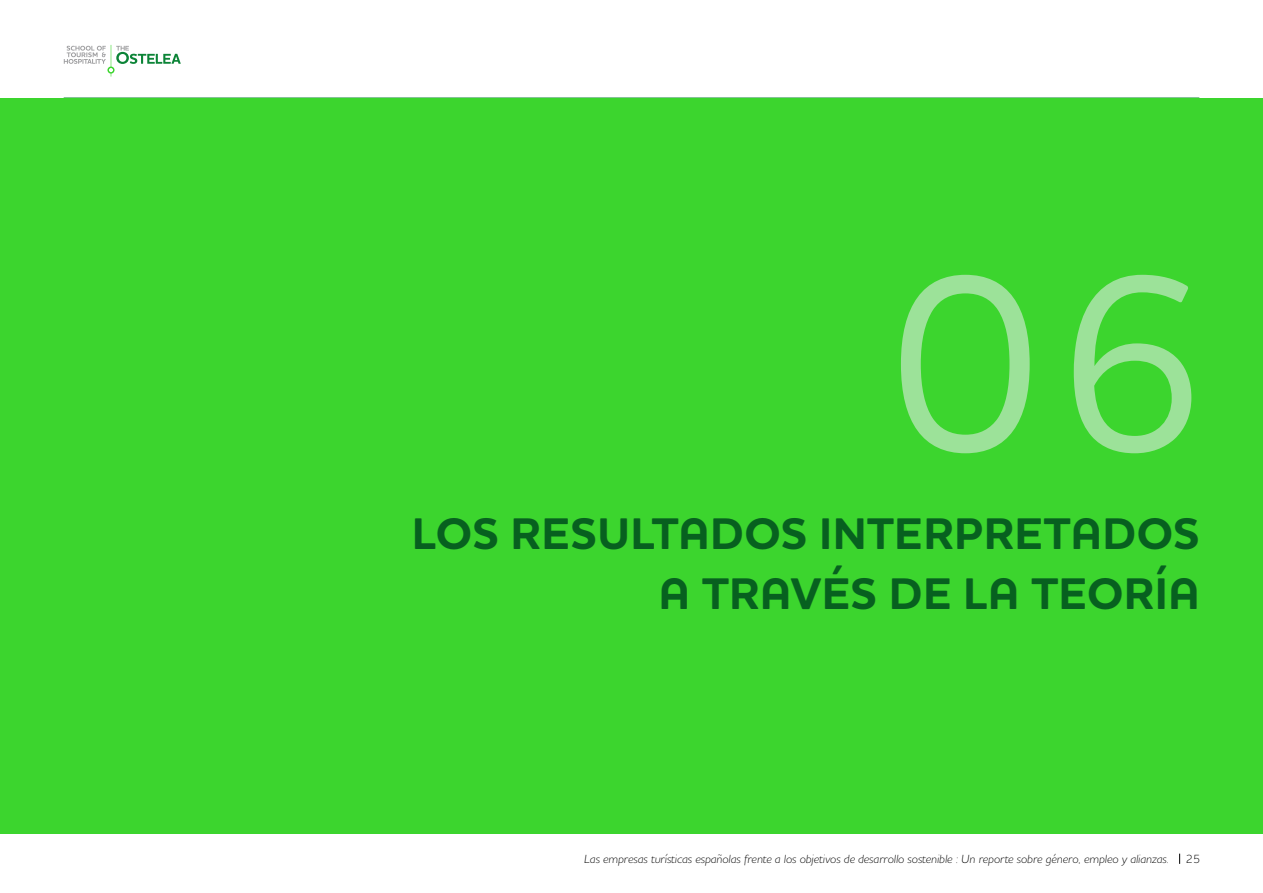
<style>
.page{position:relative;width:1263px;height:893px;background:#fff}
.page>*{position:absolute;margin:0;border:0;box-sizing:border-box;transform-origin:0 0}
.t1{font:500 255px "Houschka Pro";color:#9ce299}
.t2{font:700 45px "Houschka Pro";color:#07601f}
.t3{font:italic 300 12px "Houschka Pro";color:#000}
.t4{font:300 12px "Houschka Pro";color:#000}
</style>
<div class="page">
<svg style="left:64px;top:45px;width:117px;height:32px"></svg>
<hr style="left:64px;top:833px;width:1135px;height:1px;background:#148637">
<div style="left:0;top:98px;width:1263px;height:735px;background:#3cd52e"></div>
<h1 class="t1" style="left:889px;top:201px;width:322px">06</h1>
<h2 class="t2" style="left:412px;top:504px;width:129px">LOS RESULTADOS</h2>
<h2 class="t2" style="left:820px;top:504px;width:30px">INTERPRETADOS</h2>
<h2 class="t2" style="left:659px;top:564px;width:74px">A TRAVÉS</h2>
<h2 class="t2" style="left:889px;top:564px;width:171px">DELATEORÍA</h2>
<p class="t3" style="left:584px;top:851px;width:586px">Las empresas turísticas españolas frente a los objetivos de desarrollo sostenible : Un reporte sobre género, empleo y alianzas.</p>
<p class="t4" style="left:1186px;top:851px;width:16px">25</p>
</div>
